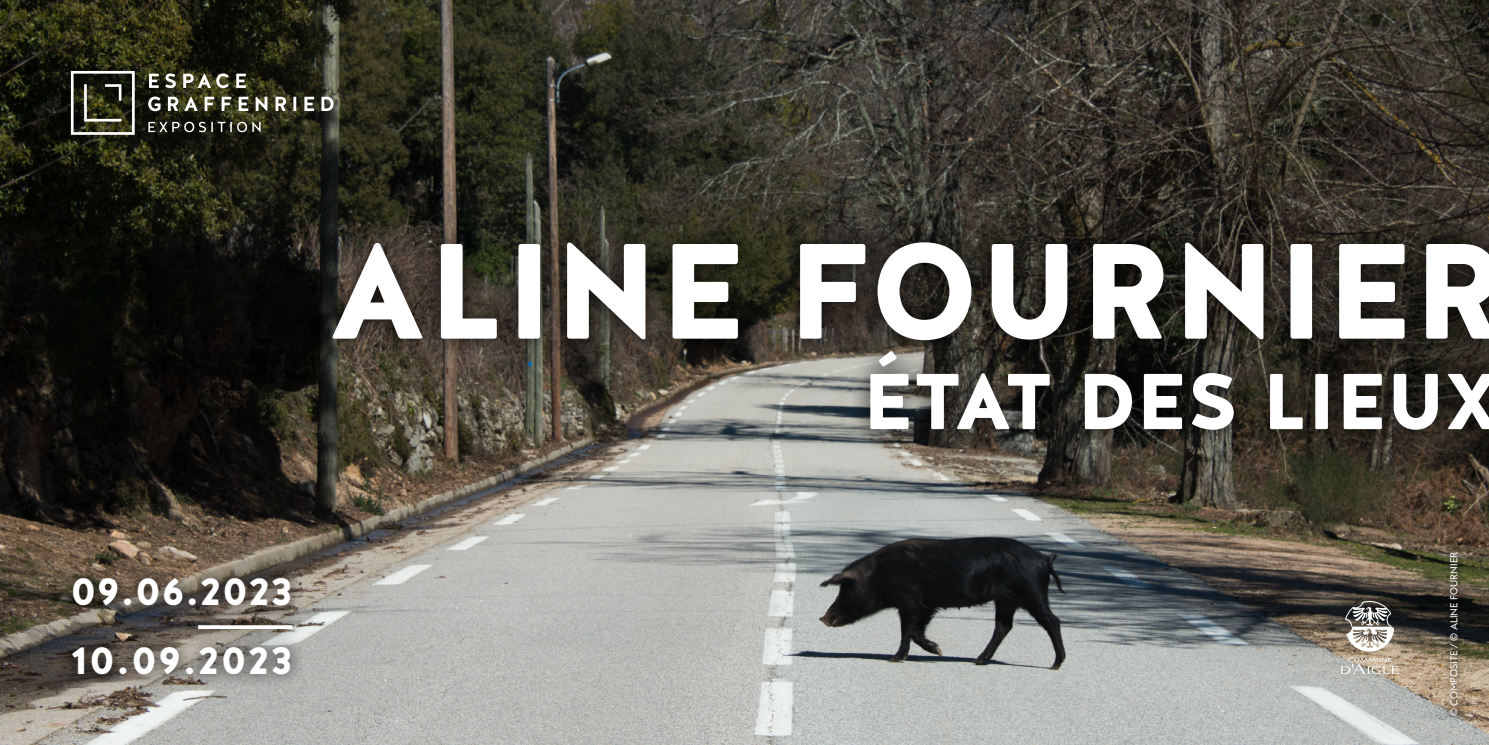
<style>
.page{position:relative;width:1489px;height:745px;background:#fff}
.page>*{position:absolute;margin:0;border:0;box-sizing:border-box;transform-origin:0 0}
.t1{font:900 135px "Halis R";color:#fff}
.t2{font:900 78.75px "Halis R";color:#fff}
.t3{font:900 39.25px/69px "Halis R";letter-spacing:.03em;color:#fff}
.t4{font:10px "Euclid Flex";color:#fff}
</style>
<div class="page">
<img style="left:0;top:0;width:1488px;height:744px">
<svg style="left:149px;top:74px;width:10px;height:14px"></svg>
<svg style="left:165px;top:73px;width:11px;height:15px"></svg>
<svg style="left:183px;top:73px;width:46px;height:15px"></svg>
<svg style="left:236px;top:74px;width:10px;height:14px"></svg>
<svg style="left:148px;top:96px;width:12px;height:15px"></svg>
<svg style="left:168px;top:97px;width:10px;height:14px"></svg>
<svg style="left:184px;top:96px;width:14px;height:15px"></svg>
<svg style="left:204px;top:97px;width:10px;height:14px"></svg>
<svg style="left:221px;top:97px;width:10px;height:14px"></svg>
<svg style="left:239px;top:97px;width:9px;height:14px"></svg>
<svg style="left:256px;top:96px;width:11px;height:15px"></svg>
<svg style="left:275px;top:97px;width:11px;height:14px"></svg>
<hr style="left:293px;top:97px;width:3px;height:14px;background:#fff">
<svg style="left:304px;top:97px;width:10px;height:14px"></svg>
<svg style="left:321px;top:97px;width:12px;height:14px"></svg>
<svg style="left:148px;top:122px;width:112px;height:10px"></svg>
<svg style="left:71px;top:71px;width:64px;height:64px;background:#525345"></svg>
<div style="left:58px;top:563px;width:247px;height:126px;background:#000;opacity:.75"></div>
<div style="left:184px;top:609px;width:122px;height:35px;background:#000;opacity:.75"></div>
<svg style="left:198px;top:624px;width:94px;height:4px"></svg>
<svg style="left:1340px;top:600px;width:59px;height:73px"></svg>
<div style="left:312px;top:220px;width:1176px;height:141px;background:#000;opacity:.8"></div>
<div style="left:849px;top:332px;width:639px;height:119px;background:#000;opacity:.8"></div>
<div style="left:1442px;top:545px;width:22px;height:177px;background:#000;opacity:.75"></div>
<h1 class="t1" style="left:327px;top:204px;width:1178px">ALINE FOURNIER</h1>
<h2 class="t2" style="left:862px;top:350px;width:638px">ÉTAT DES LIEUX</h2>
<h3 class="t3" style="left:71px;top:557px;width:223px">09.06.2023<br>10.09.2023</h3>
<p class="t4" style="left:1447px;top:715px;width:166px;rotate:-90deg">© COMPOSITE / © ALINE FOURNIER</p>
</div>
